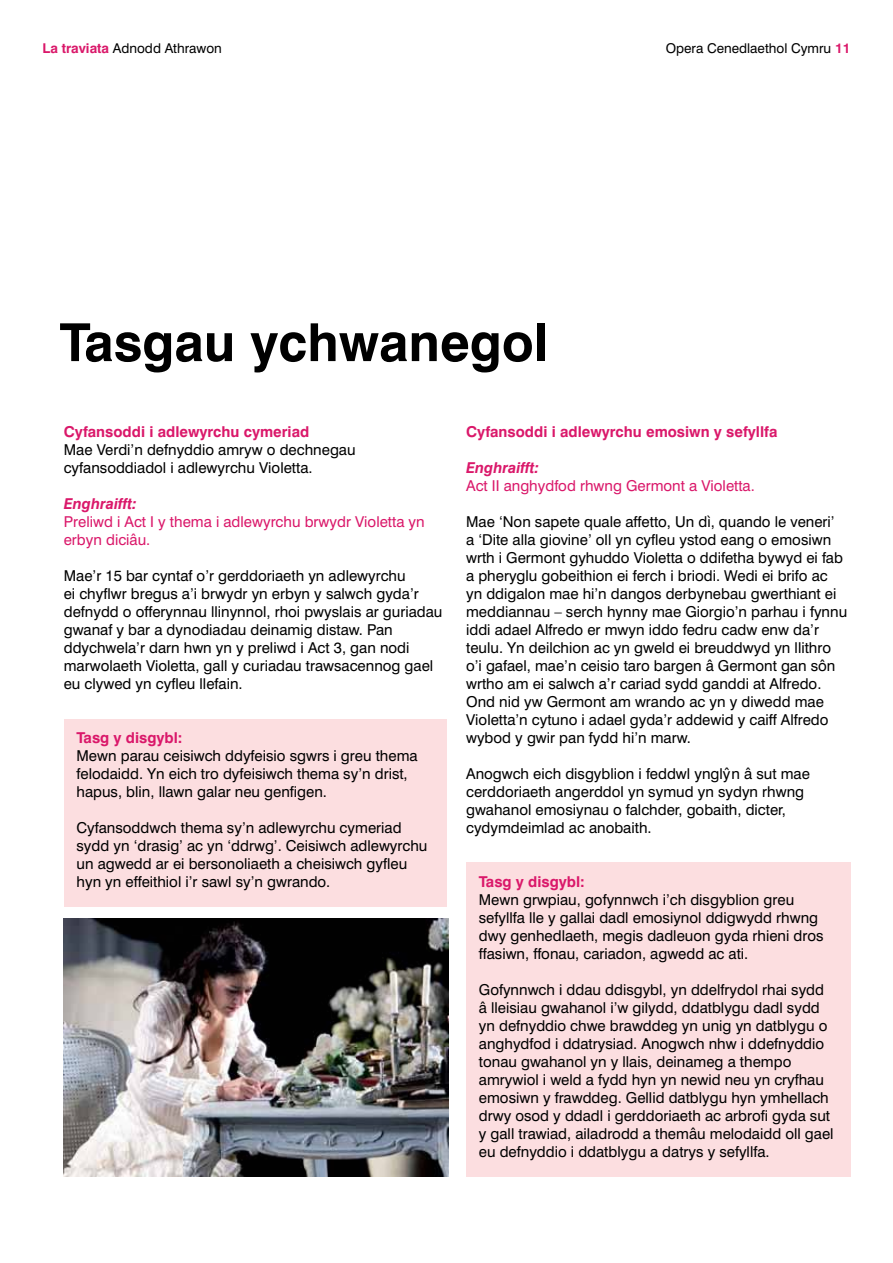
<style>
.page{position:relative;width:893px;height:1263px;background:#fff}
.page>*{position:absolute;margin:0;border:0;box-sizing:border-box;transform-origin:0 0}
.t1{font:700 52.5px "Swiss 721 BT";color:#000}
.t2{font:15px/18px "Swiss 721 BT";color:#000}
.t3{font:15px/18px "Swiss 721 BT";color:#da186a}
.t4{font:700 15px "Swiss 721 BT";color:#da186a}
.t5{font:italic 700 15px "Swiss 721 BT";color:#da186a}
.t6{font:13.5px "Swiss 721 BT";color:#000}
.s1{font-weight:700;color:#da186a}
</style>
<div class="page">
<div style="left:466px;top:863px;width:384px;height:314px;background:#fcdee0"></div>
<div style="left:64px;top:720px;width:382px;height:187px;background:#fcdee0"></div>
<img style="left:64px;top:918px;width:384px;height:259px">
<p class="t6" style="left:43px;top:40px;width:181px"><span class="s1">La traviata</span> Adnodd Athrawon</p>
<p class="t6" style="left:666px;top:40px;width:186px">Opera Cenedlaethol Cymru <span class="s1">11</span></p>
<h1 class="t1" style="left:60px;top:310px;width:490px">Tasgau ychwanegol</h1>
<p class="t4" style="left:64px;top:423px;width:247px">Cyfansoddi i adlewyrchu cymeriad</p>
<p class="t2" style="left:64px;top:441px;width:293px">Mae Verdi’n defnyddio amryw o dechnegau cyfansoddiadol i adlewyrchu Violetta.</p>
<p class="t5" style="left:64px;top:495px;width:74px">Enghraifft:</p>
<p class="t3" style="left:64px;top:513px;width:362px">Preliwd i Act I y thema i adlewyrchu brwydr Violetta yn erbyn diciâu.</p>
<p class="t2" style="left:64px;top:567px;width:380px">Mae’r 15 bar cyntaf o’r gerddoriaeth yn adlewyrchu<br>ei chyflwr bregus a’i brwydr yn erbyn y salwch gyda’r defnydd o offerynnau llinynnol, rhoi pwyslais ar guriadau gwanaf y bar a dynodiadau deinamig distaw. Pan ddychwela’r darn hwn yn y preliwd i Act 3, gan nodi marwolaeth Violetta, gall y curiadau trawsacennog gael eu clywed yn cyfleu llefain.</p>
<p class="t4" style="left:77px;top:729px;width:108px">Tasg y disgybl:</p>
<p class="t2" style="left:77px;top:747px;width:343px">Mewn parau ceisiwch ddyfeisio sgwrs i greu thema felodaidd. Yn eich tro dyfeisiwch thema sy’n drist, hapus, blin, llawn galar neu genfigen.</p>
<p class="t2" style="left:77px;top:819px;width:352px">Cyfansoddwch thema sy’n adlewyrchu cymeriad sydd yn ‘drasig’ ac yn ‘ddrwg’. Ceisiwch adlewyrchu un agwedd ar ei bersonoliaeth a cheisiwch gyfleu hyn yn effeithiol i’r sawl sy’n gwrando.</p>
<p class="t4" style="left:466px;top:423px;width:313px">Cyfansoddi i adlewyrchu emosiwn y sefyllfa</p>
<p class="t5" style="left:466px;top:459px;width:74px">Enghraifft:</p>
<p class="t3" style="left:466px;top:477px;width:290px">Act II anghydfod rhwng Germont a Violetta.</p>
<p class="t2" style="left:466px;top:513px;width:383px">Mae ‘Non sapete quale affetto, Un dì, quando le veneri’<br>a ‘Dite alla giovine’ oll yn cyfleu ystod eang o emosiwn wrth i Germont gyhuddo Violetta o ddifetha bywyd ei fab a pheryglu gobeithion ei ferch i briodi. Wedi ei brifo ac yn ddigalon mae hi’n dangos derbynebau gwerthiant ei meddiannau – serch hynny mae Giorgio’n parhau i fynnu iddi adael Alfredo er mwyn iddo fedru cadw enw da’r teulu. Yn deilchion ac yn gweld ei breuddwyd yn llithro o’i gafael, mae’n ceisio taro bargen â Germont gan sôn wrtho am ei salwch a’r cariad sydd ganddi at Alfredo.<br>Ond nid yw Germont am wrando ac yn y diwedd mae Violetta’n cytuno i adael gyda’r addewid y caiff Alfredo wybod y gwir pan fydd hi’n marw.</p>
<p class="t2" style="left:466px;top:765px;width:345px">Anogwch eich disgyblion i feddwl ynglyˆn â sut mae cerddoriaeth angerddol yn symud yn sydyn rhwng gwahanol emosiynau o falchder, gobaith, dicter, cydymdeimlad ac anobaith.</p>
<p class="t4" style="left:479px;top:873px;width:108px">Tasg y disgybl:</p>
<p class="t2" style="left:479px;top:891px;width:346px">Mewn grwpiau, gofynnwch i’ch disgyblion greu sefyllfa lle y gallai dadl emosiynol ddigwydd rhwng dwy genhedlaeth, megis dadleuon gyda rhieni dros ffasiwn, ffonau, cariadon, agwedd ac ati.</p>
<p class="t2" style="left:479px;top:981px;width:356px">Gofynnwch i ddau ddisgybl, yn ddelfrydol rhai sydd â lleisiau gwahanol i’w gilydd, ddatblygu dadl sydd yn defnyddio chwe brawddeg yn unig yn datblygu o anghydfod i ddatrysiad. Anogwch nhw i ddefnyddio tonau gwahanol yn y llais, deinameg a thempo amrywiol i weld a fydd hyn yn newid neu yn cryfhau emosiwn y frawddeg. Gellid datblygu hyn ymhellach drwy osod y ddadl i gerddoriaeth ac arbrofi gyda sut y gall trawiad, ailadrodd a themâu melodaidd oll gael eu defnyddio i ddatblygu a datrys y sefyllfa.</p>
</div>
